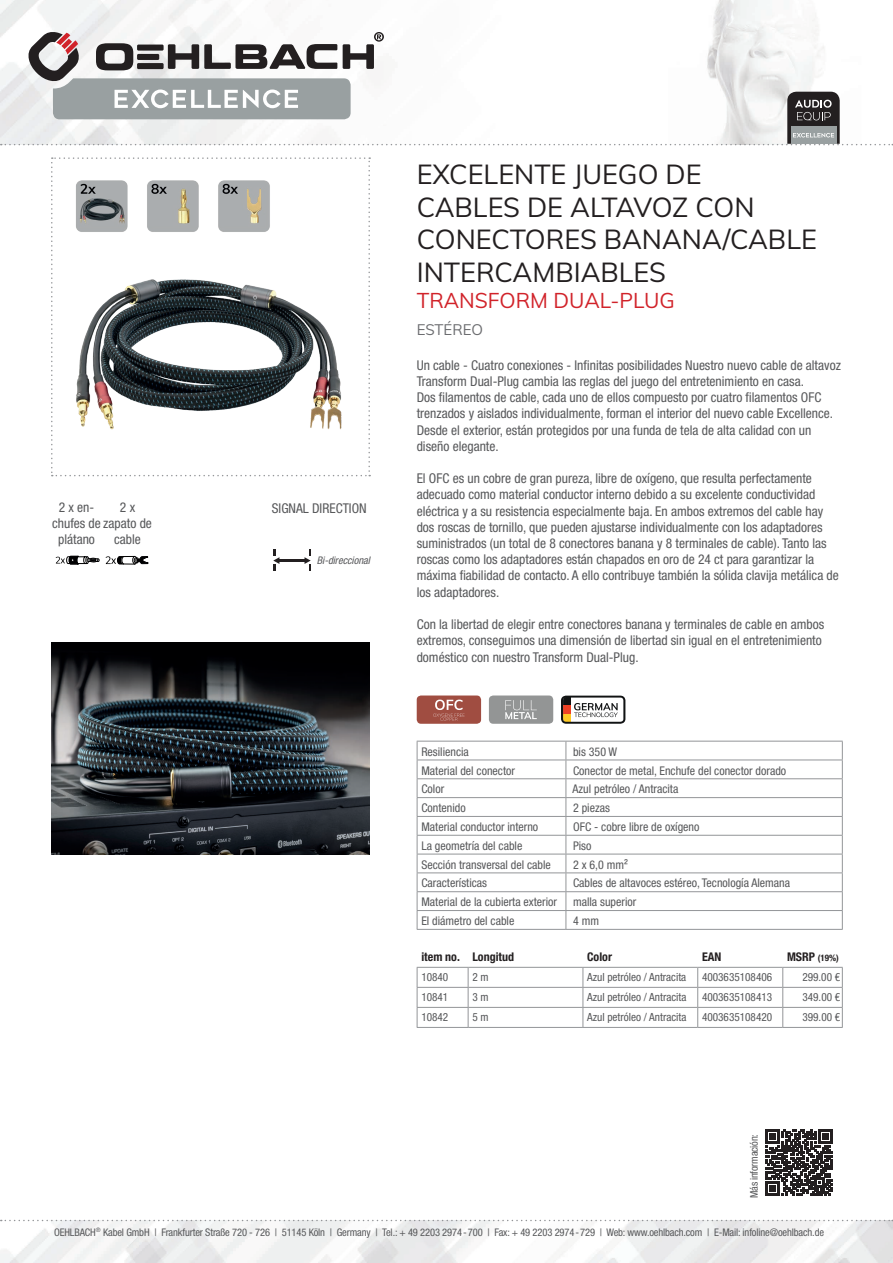
<style>
.page{position:relative;width:893px;height:1263px;background:#fff}
.page>*{position:absolute;margin:0;border:0;box-sizing:border-box;transform-origin:0 0}
.t1{font:27px/32.4px "Muli";color:#231f20}
.t2{font:21px "Muli";color:#d1232a}
.t3{font:15px "Muli";color:#6c6d70}
.t4{font:condensed 13.5px/16.2px "Helvetica Neue LTW1 G";color:#57585a}
.t5{font:condensed 12px "Helvetica Neue LTW1 G";color:#57585a}
.t6{font:700 condensed 12px "Helvetica Neue LTW1 G";color:#231f20}
.t7{font:condensed 11.25px "Helvetica Neue LTW1 G";color:#57585a}
.t8{font:condensed 10.5px "Helvetica Neue LTW1 G";letter-spacing:-.01em;color:#57585a}
.t9{font:italic condensed 10.5px "Helvetica Neue LTW1 G";color:#57585a}
.t10{font:700 condensed 9px "Helvetica Neue LTW1 G";color:#231f20}
.s1{font-size:12px}
</style>
<div class="page">
<img style="left:0;top:1220px;width:893px;height:43px">
<img style="left:0;top:0;width:818px;height:145px">
<svg style="left:1px;top:1220px;width:892px;height:1px"></svg>
<svg style="left:51px;top:157px;width:319px;height:319px"></svg>
<div style="left:417px;top:695px;width:64px;height:29px;background:#a04d41;border-radius:4px"></div>
<svg style="left:433px;top:700px;width:31px;height:21px"></svg>
<div style="left:489px;top:695px;width:64px;height:29px;background:#939595;border-radius:4px"></div>
<svg style="left:505px;top:700px;width:32px;height:19px"></svg>
<svg style="left:561px;top:696px;width:64px;height:28px"></svg>
<img style="left:51px;top:642px;width:319px;height:213px">
<svg style="left:56px;top:555px;width:44px;height:10px"></svg>
<svg style="left:106px;top:556px;width:42px;height:9px"></svg>
<hr style="left:279px;top:559px;width:26px;height:3px;background:#231f20">
<svg style="left:273px;top:549px;width:6px;height:22px"></svg>
<svg style="left:304px;top:549px;width:7px;height:22px"></svg>
<svg style="left:766px;top:1129px;width:66px;height:67px"></svg>
<svg style="left:1px;top:31px;width:892px;height:114px"></svg>
<svg style="left:417px;top:966px;width:426px;height:61px"></svg>
<hr style="left:417px;top:1027px;width:51px;height:1px;background:#939598">
<hr style="left:468px;top:1027px;width:115px;height:1px;background:#939598">
<hr style="left:583px;top:1027px;width:115px;height:1px;background:#939598">
<hr style="left:698px;top:1027px;width:85px;height:1px;background:#939598">
<hr style="left:783px;top:1027px;width:60px;height:1px;background:#939598">
<hr style="left:417px;top:967px;width:51px;height:1px;background:#939598">
<hr style="left:468px;top:967px;width:115px;height:1px;background:#939598">
<hr style="left:583px;top:967px;width:115px;height:1px;background:#939598">
<hr style="left:698px;top:967px;width:85px;height:1px;background:#939598">
<hr style="left:783px;top:967px;width:60px;height:1px;background:#939598">
<svg style="left:417px;top:741px;width:426px;height:188px"></svg>
<hr style="left:417px;top:929px;width:149px;height:1px;background:#939598">
<hr style="left:566px;top:929px;width:277px;height:1px;background:#939598">
<p class="t4" style="left:120px;top:499px;width:17px">2 x</p>
<p class="t4" style="left:272px;top:500px;width:96px">SIGNAL DIRECTION</p>
<p class="t4" style="left:114px;top:515px;width:39px;text-indent:-62px">chufes de zapato de cable</p>
<p class="t4" style="left:59px;top:499px;width:37px">2 x en-</p>
<p class="t4" style="left:58px;top:531px;width:38px">plátano</p>
<p class="t9" style="left:317px;top:554px;width:57px">Bi-direccional</p>
<h1 class="t1" style="left:417px;top:157px;width:402px">EXCELENTE JUEGO DE<br>CABLES DE ALTAVOZ CON<br>CONECTORES BANANA/CABLE<br>INTERCAMBIABLES</h1>
<h2 class="t2" style="left:417px;top:285px;width:260px">TRANSFORM DUAL-PLUG</h2>
<p class="t3" style="left:417px;top:318px;width:68px">ESTÉREO</p>
<p class="t4" style="left:417px;top:357px;width:426px">Un cable - Cuatro conexiones - Infinitas posibilidades Nuestro nuevo cable de altavoz Transform Dual-Plug cambia las reglas del juego del entretenimiento en casa.<br>Dos filamentos de cable, cada uno de ellos compuesto por cuatro filamentos OFC trenzados y aislados individualmente, forman el interior del nuevo cable Excellence.<br>Desde el exterior, están protegidos por una funda de tela de alta calidad con un diseño elegante.</p>
<p class="t4" style="left:417px;top:470px;width:424px">El OFC es un cobre de gran pureza, libre de oxígeno, que resulta perfectamente adecuado como material conductor interno debido a su excelente conductividad eléctrica y a su resistencia especialmente baja. En ambos extremos del cable hay dos roscas de tornillo, que pueden ajustarse individualmente con los adaptadores suministrados (un total de 8 conectores banana y 8 terminales de cable). Tanto las roscas como los adaptadores están chapados en oro de 24 ct para garantizar la máxima fiabilidad de contacto. A ello contribuye también la sólida clavija metálica de los adaptadores.</p>
<p class="t4" style="left:417px;top:616px;width:409px">Con la libertad de elegir entre conectores banana y terminales de cable en ambos extremos, conseguimos una dimensión de libertad sin igual en el entretenimiento doméstico con nuestro Transform Dual-Plug.</p>
<p class="t5" style="left:421px;top:744px;width:49px">Resiliencia</p>
<p class="t5" style="left:573px;top:744px;width:46px">bis 350 W</p>
<p class="t5" style="left:421px;top:763px;width:95px">Material del conector</p>
<p class="t5" style="left:573px;top:763px;width:215px">Conector de metal, Enchufe del conector dorado</p>
<p class="t5" style="left:421px;top:782px;width:24px">Color</p>
<p class="t5" style="left:573px;top:782px;width:107px">Azul petróleo / Antracita</p>
<p class="t5" style="left:421px;top:801px;width:46px">Contenido</p>
<p class="t5" style="left:573px;top:801px;width:38px">2 piezas</p>
<p class="t5" style="left:421px;top:820px;width:118px">Material conductor interno</p>
<p class="t5" style="left:573px;top:820px;width:128px">OFC - cobre libre de oxígeno</p>
<p class="t5" style="left:421px;top:838px;width:103px">La geometría del cable</p>
<p class="t5" style="left:573px;top:838px;width:20px">Piso</p>
<p class="t5" style="left:421px;top:857px;width:131px">Sección transversal del cable</p>
<p class="t5" style="left:573px;top:857px;width:56px">2 x 6,0 mm²</p>
<p class="t5" style="left:421px;top:876px;width:67px">Características</p>
<p class="t5" style="left:573px;top:876px;width:219px">Cables de altavoces estéreo, Tecnología Alemana</p>
<p class="t5" style="left:421px;top:895px;width:137px">Material de la cubierta exterior</p>
<p class="t5" style="left:573px;top:895px;width:65px">malla superior</p>
<p class="t5" style="left:421px;top:914px;width:95px">El diámetro del cable</p>
<p class="t5" style="left:573px;top:914px;width:27px">4 mm</p>
<p class="t6" style="left:421px;top:950px;width:94px">item no. Longitud</p>
<p class="t6" style="left:587px;top:950px;width:26px">Color</p>
<p class="t6" style="left:702px;top:950px;width:21px">EAN</p>
<p class="t10" style="left:787px;top:953px;width:53px"><span class="s1">MSRP</span> (19%)</p>
<p class="t7" style="left:421px;top:971px;width:28px">10840</p>
<p class="t7" style="left:472px;top:971px;width:18px">2 m</p>
<p class="t7" style="left:587px;top:971px;width:101px">Azul petróleo / Antracita</p>
<p class="t7" style="left:702px;top:971px;width:72px">4003635108406</p>
<p class="t7" style="left:802px;top:971px;width:39px">299.00 €</p>
<p class="t7" style="left:421px;top:991px;width:28px">10841</p>
<p class="t7" style="left:472px;top:991px;width:18px">3 m</p>
<p class="t7" style="left:587px;top:991px;width:101px">Azul petróleo / Antracita</p>
<p class="t7" style="left:702px;top:991px;width:72px">4003635108413</p>
<p class="t7" style="left:802px;top:991px;width:39px">349.00 €</p>
<p class="t7" style="left:421px;top:1011px;width:28px">10842</p>
<p class="t7" style="left:472px;top:1011px;width:18px">5 m</p>
<p class="t7" style="left:587px;top:1011px;width:101px">Azul petróleo / Antracita</p>
<p class="t7" style="left:702px;top:1011px;width:72px">4003635108420</p>
<p class="t7" style="left:802px;top:1011px;width:39px">399.00 €</p>
<p class="t8" style="left:748px;top:1198px;width:66px;rotate:-90deg">Más información:</p>
<p class="t8" style="left:54px;top:1226px;width:771px">OEHLBACH<sup>®</sup> Kabel GmbH | Frankfurter Straße 720 - 726 | 51145 Köln | Germany | Tel.: + 49 2203 2974-700 | Fax: + 49 2203 2974-729 | Web: www.oehlbach.com | E-Mail: infoline@oehlbach.de</p>
</div>
